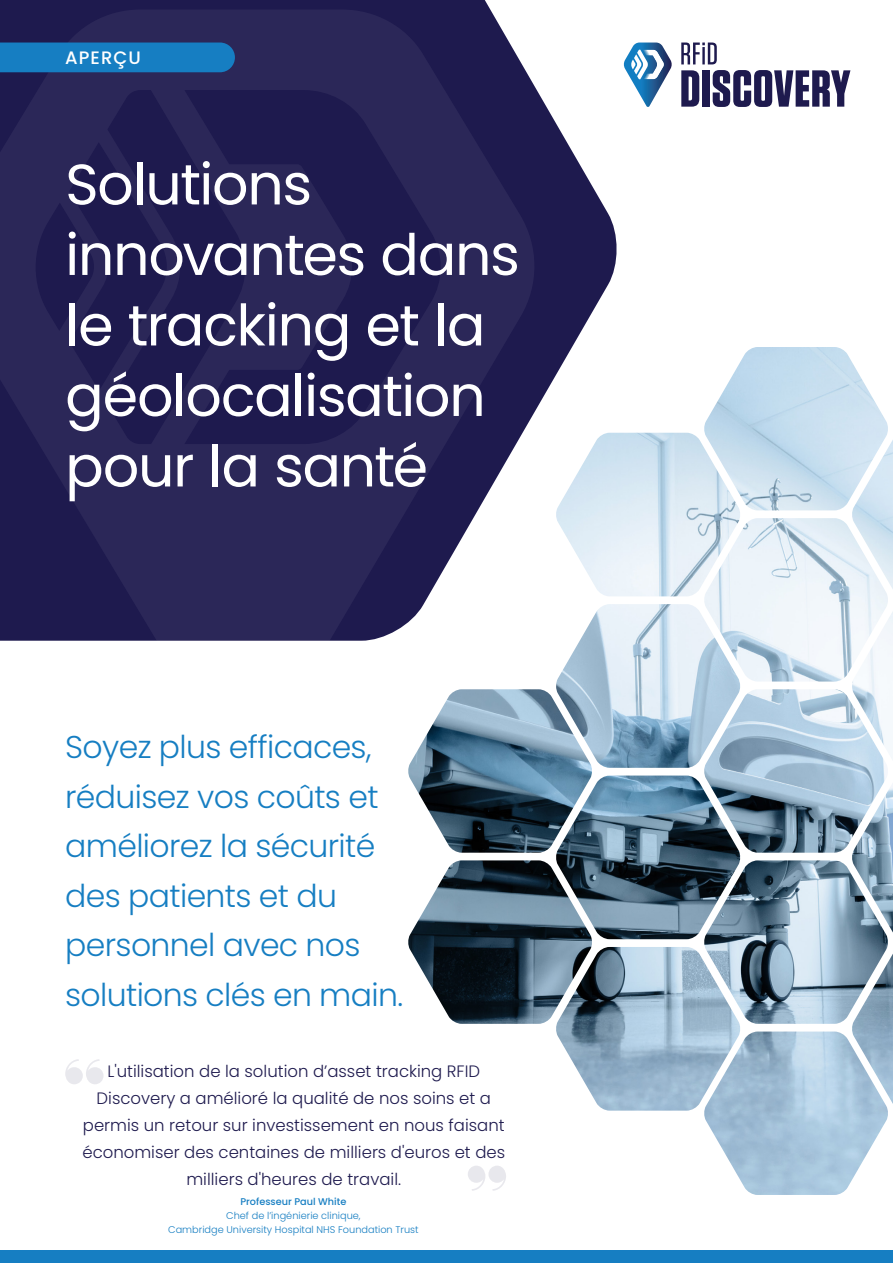
<style>
.page{position:relative;width:893px;height:1263px;background:#fff}
.page>*{position:absolute;margin:0;border:0;box-sizing:border-box;transform-origin:0 0}
.Texte{font:57px/70.5px "Poppins";letter-spacing:-.025em;color:#fff}
.Texte-2{font:300 31.5px/49.5px "Poppins";letter-spacing:-.02em;color:#167ec2}
.t1{font:500 18px "Poppins";letter-spacing:.06em;color:#fff}
.Texte-3{font:300 16.5px/27px "Poppins";color:#1e1a4e;text-align:center}
.Texte-4{font:300 9.75px "Poppins";color:#167ec2}
.Texte-5{font:500 9.75px "Poppins";color:#167ec2}
</style>
<div class="page">
<svg style="left:0;top:0;width:617px;height:347px;fill:#1e1a4e"></svg>
<svg style="left:0;top:10px;width:536px;height:631px;fill:#2b2758"></svg>
<svg style="left:681px;top:43px;width:36px;height:21px"></svg>
<svg style="left:681px;top:70px;width:18px;height:37px"></svg>
<div style="left:702px;top:70px;width:8px;height:37px;background:#1e1a4e"></div>
<svg style="left:713px;top:70px;width:137px;height:37px"></svg>
<svg style="left:623px;top:43px;width:49px;height:64px"></svg>
<svg style="left:65px;top:1059px;width:39px;height:25px"></svg>
<img style="left:408px;top:347px;width:485px;height:848px">
<div style="left:0;top:43px;width:235px;height:29px;background:#167ec2"></div>
<div style="left:0;top:1250px;width:893px;height:13px;background:#167ec2"></div>
<p class="t1" style="left:65px;top:47px;width:77px">APERÇU</p>
<p class="Texte" style="left:65px;top:150px;width:456px">Solutions innovantes dans le tracking et la géolocalisation pour la santé</p>
<p class="Texte-2" style="left:65px;top:723px;width:339px">Soyez plus efficaces, réduisez vos coûts et améliorez la sécurité des patients et du personnel avec nos solutions clés en main.</p>
<p class="Texte-3" style="left:82px;top:1057px;width:424px">L'utilisation de la solution d’asset tracking RFID Discovery a amélioré la qualité de nos soins et a permis un retour sur investissement en nous faisant économiser des centaines de milliers d'euros et des milliers d'heures de travail.</p>
<p class="Texte-5" style="left:240px;top:1196px;width:108px">Professeur Paul White</p>
<p class="Texte-4" style="left:226px;top:1210px;width:136px">Chef de l’ingénierie clinique,</p>
<p class="Texte-4" style="left:168px;top:1224px;width:252px">Cambridge University Hospital NHS Foundation Trust</p>
</div>
